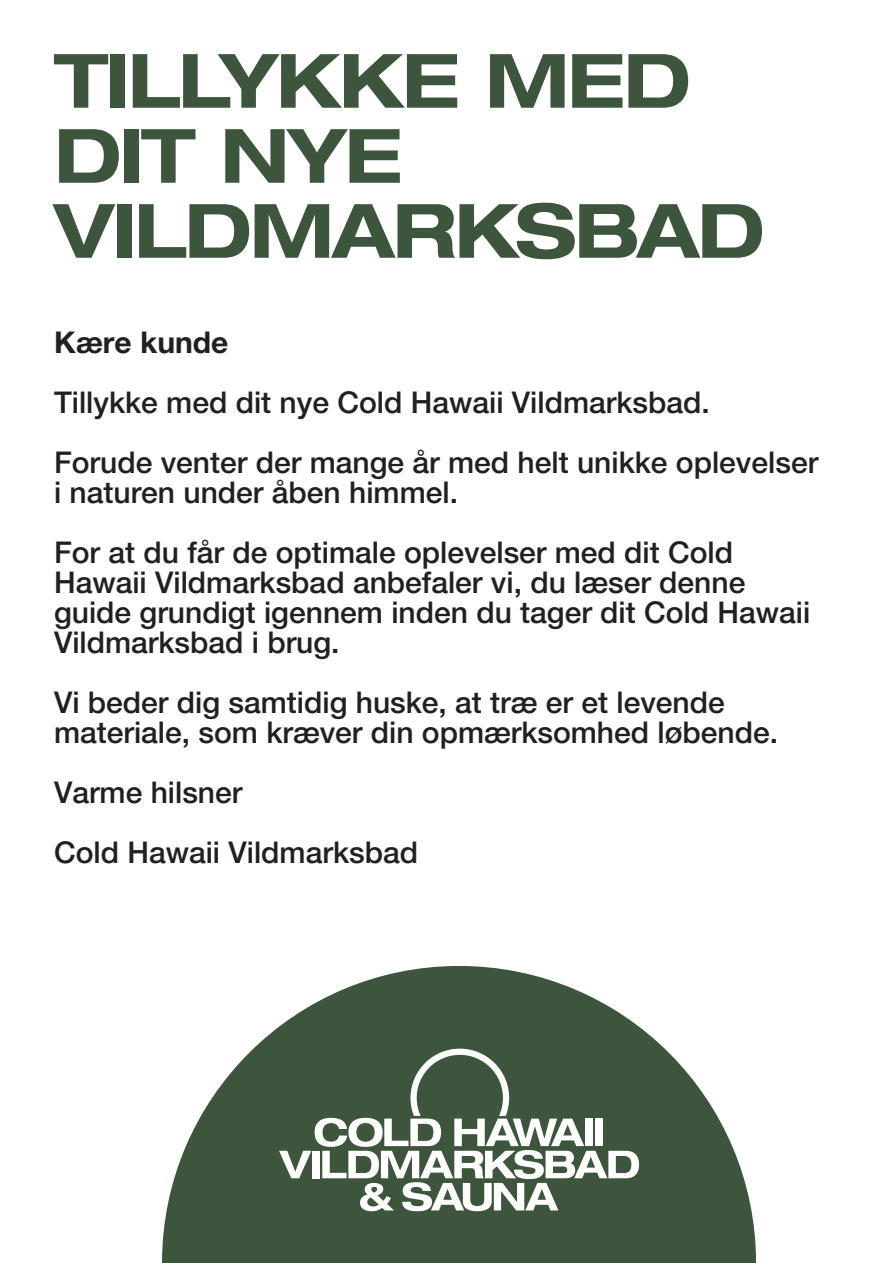
<style>
.page{position:relative;width:893px;height:1263px;background:#fff}
.page>*{position:absolute;margin:0;border:0;box-sizing:border-box;transform-origin:0 0}
.t1{font:700 expanded 75px/75px "Helvetica Neue LT Com";letter-spacing:-.035em;color:#3c553c}
.t2{font:30px "Helvetica Neue LT 65 Md";color:#231f20}
.t3{font:30px "Helvetica Neue LT 75 Bd";color:#231f20}
</style>
<div class="page">
<svg style="left:162px;top:966px;width:594px;height:297px;fill:#3c553c"></svg>
<svg style="left:279px;top:1049px;width:360px;height:162px"></svg>
<div style="left:585px;top:1118px;width:8px;height:28px;background:#fff"></div>
<div style="left:595px;top:1118px;width:7px;height:28px;background:#fff"></div>
<p class="t1" style="left:54px;top:41px;width:639px">TILLYKKE MED</p>
<p class="t1" style="left:54px;top:116px;width:713px">DIT NYE<br>VILDMARKSBAD</p>
<p class="t3" style="left:54px;top:323px;width:176px">Kære kunde</p>
<p class="t2" style="left:54px;top:384px;width:657px">Tillykke med dit nye Cold Hawaii Vildmarksbad.</p>
<p class="t2" style="left:54px;top:444px;width:766px">Forude venter der mange år med helt unikke oplevelser</p>
<p class="t2" style="left:54px;top:474px;width:405px">i naturen under åben himmel.</p>
<p class="t2" style="left:54px;top:534px;width:681px">For at du får de optimale oplevelser med dit Cold</p>
<p class="t2" style="left:54px;top:564px;width:693px">Hawaii Vildmarksbad anbefaler vi, du læser denne</p>
<p class="t2" style="left:54px;top:594px;width:758px">guide grundigt igennem inden du tager dit Cold Hawaii</p>
<p class="t2" style="left:54px;top:624px;width:287px">Vildmarksbad i brug.</p>
<p class="t2" style="left:54px;top:684px;width:672px">Vi beder dig samtidig huske, at træ er et levende</p>
<p class="t2" style="left:54px;top:714px;width:726px">materiale, som kræver din opmærksomhed løbende.</p>
<p class="t2" style="left:54px;top:774px;width:190px">Varme hilsner</p>
<p class="t2" style="left:54px;top:834px;width:365px">Cold Hawaii Vildmarksbad</p>
</div>
